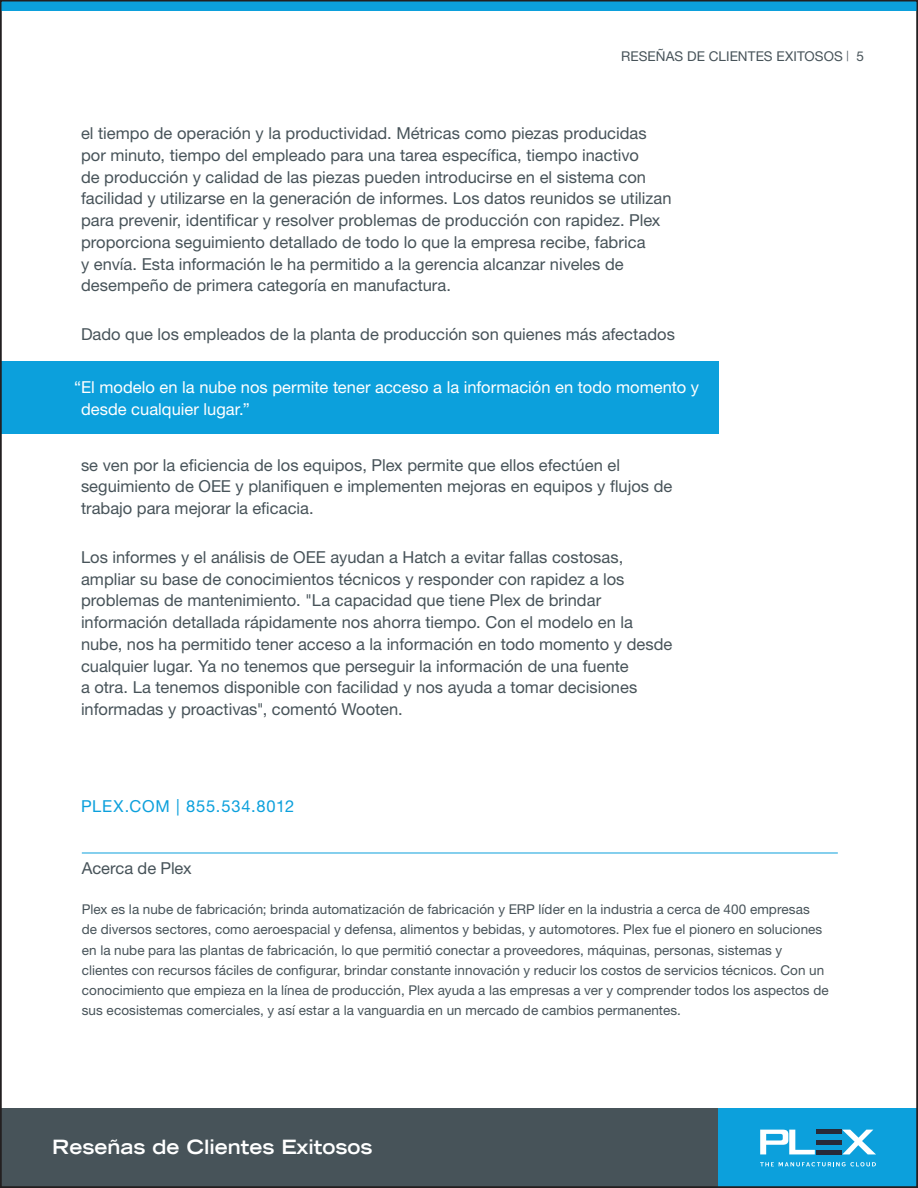
<style>
.page{position:relative;width:918px;height:1188px;background:#fff}
.page>*{position:absolute;margin:0;border:0;box-sizing:border-box;transform-origin:0 0}
.t1{font:700 expanded 19.5px "Trade Gothic LT";color:#fff}
.copy{font:16.5px/21.8px "Helvetica Neue LT Pro";color:#475359}
.pull_quote{font:16.5px/21.8px "Helvetica Neue LT Pro";color:#fff}
.t2{font:16.5px "Helvetica Neue LT Pro";letter-spacing:.05em;color:#0ca0dc}
.asset{font:13.5px/20.2px "Helvetica Neue LT Pro";letter-spacing:.005em;color:#475359}
.s1{font-size:10.5px}
</style>
<div class="page">
<div style="left:0;top:1108px;width:735px;height:80px;background:#475359"></div>
<div style="left:718px;top:1108px;width:200px;height:80px;background:#0ca0dc"></div>
<svg style="left:760px;top:1130px;width:55px;height:24px"></svg>
<svg style="left:842px;top:1130px;width:34px;height:24px"></svg>
<hr style="left:816px;top:1150px;width:25px;height:4px;background:#282a38">
<hr style="left:816px;top:1130px;width:25px;height:4px;background:#282a38">
<div style="left:816px;top:1140px;width:25px;height:5px;background:#282a38"></div>
<svg style="left:760px;top:1162px;width:116px;height:4px"></svg>
<div style="left:0;top:362px;width:718px;height:72px;background:#0ca0dc"></div>
<hr style="left:82px;top:853px;width:756px;height:1px;background:#0ca0dc">
<div style="left:0;top:0;width:918px;height:11px;background:#0ca0dc"></div>
<p class="asset" style="left:621px;top:46px;width:244px">RESEÑAS DE CLIENTES EXITOSOS <span class="s1">|</span> 5</p>
<p class="copy" style="left:81px;top:122px;width:592px">el tiempo de operación y la productividad. Métricas como piezas producidas por minuto, tiempo del empleado para una tarea específica, tiempo inactivo<br>de producción y calidad de las piezas pueden introducirse en el sistema con facilidad y utilizarse en la generación de informes. Los datos reunidos se utilizan para prevenir, identificar y resolver problemas de producción con rapidez. Plex proporciona seguimiento detallado de todo lo que la empresa recibe, fabrica<br>y envía. Esta información le ha permitido a la gerencia alcanzar niveles de desempeño de primera categoría en manufactura.</p>
<p class="copy" style="left:81px;top:323px;width:595px">Dado que los empleados de la planta de producción son quienes más afectados</p>
<p class="pull_quote" style="left:81px;top:376px;width:620px;text-indent:-7px">“El modelo en la nube nos permite tener acceso a la información en todo momento y desde cualquier lugar.”</p>
<p class="copy" style="left:81px;top:454px;width:593px">se ven por la eficiencia de los equipos, Plex permite que ellos efectúen el seguimiento de OEE y planifiquen e implementen mejoras en equipos y flujos de trabajo para mejorar la eficacia.</p>
<p class="copy" style="left:81px;top:546px;width:593px">Los informes y el análisis de OEE ayudan a Hatch a evitar fallas costosas, ampliar su base de conocimientos técnicos y responder con rapidez a los problemas de mantenimiento. "La capacidad que tiene Plex de brindar información detallada rápidamente nos ahorra tiempo. Con el modelo en la nube, nos ha permitido tener acceso a la información en todo momento y desde cualquier lugar. Ya no tenemos que perseguir la información de una fuente<br>a otra. La tenemos disponible con facilidad y nos ayuda a tomar decisiones informadas y proactivas", comentó Wooten.</p>
<p class="t2" style="left:81px;top:796px;width:215px">PLEX.COM | 855.534.8012</p>
<p class="copy" style="left:82px;top:856px;width:111px">Acerca de Plex</p>
<p class="asset" style="left:82px;top:899px;width:748px">Plex es la nube de fabricación; brinda automatización de fabricación y ERP líder en la industria a cerca de 400 empresas de diversos sectores, como aeroespacial y defensa, alimentos y bebidas, y automotores. Plex fue el pionero en soluciones en la nube para las plantas de fabricación, lo que permitió conectar a proveedores, máquinas, personas, sistemas y clientes con recursos fáciles de configurar, brindar constante innovación y reducir los costos de servicios técnicos. Con un conocimiento que empieza en la línea de producción, Plex ayuda a las empresas a ver y comprender todos los aspectos de sus ecosistemas comerciales, y así estar a la vanguardia en un mercado de cambios permanentes.</p>
<p class="t1" style="left:52px;top:1134px;width:322px">Reseñas de Clientes Exitosos</p>
</div>
